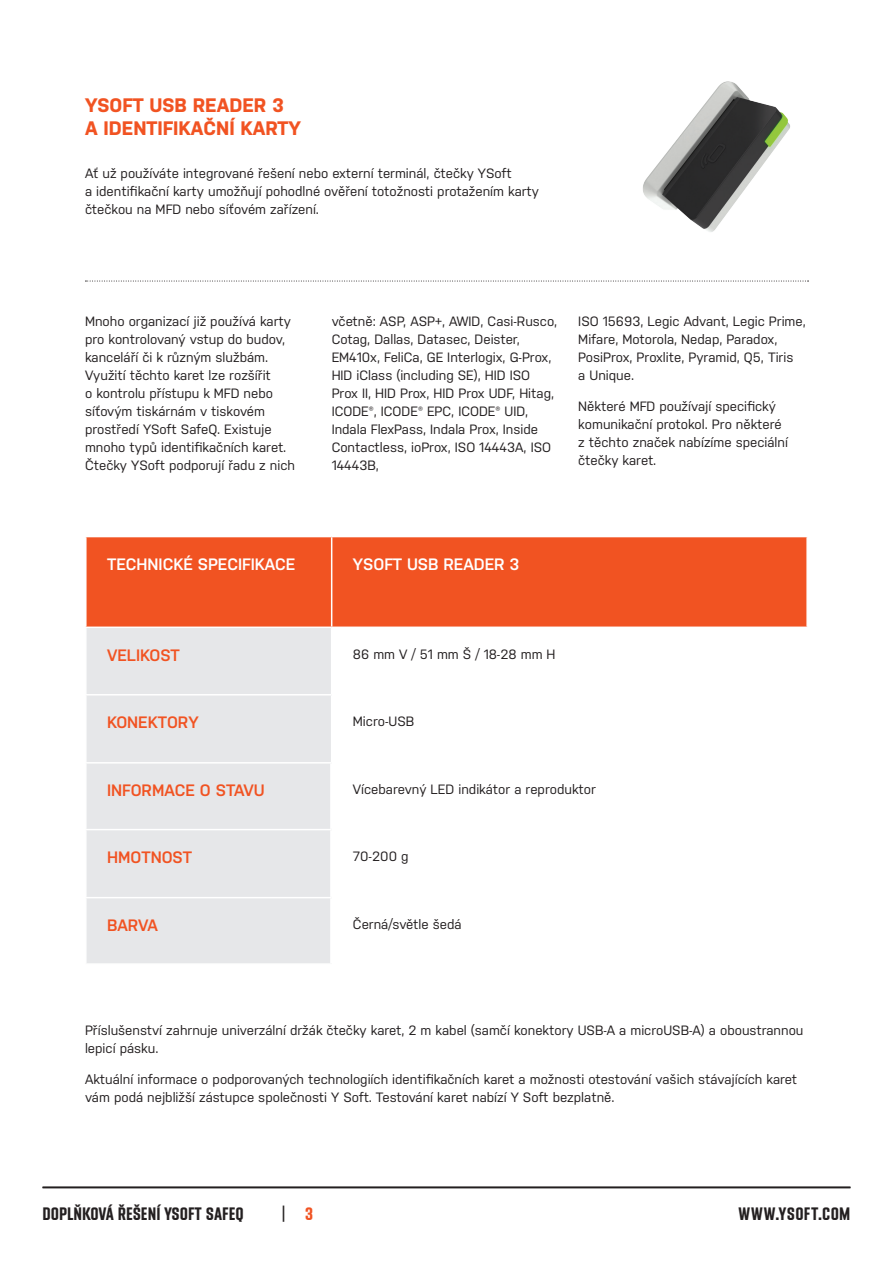
<style>
.page{position:relative;width:893px;height:1263px;background:#fff}
.page>*{position:absolute;margin:0;border:0;box-sizing:border-box;transform-origin:0 0}
.t1{font:700 19.5px/22.5px "Nudista";color:#f15322}
.t2{font:700 18px "Y Soft";color:#231f20}
.t3{font:700 18px "Y Soft";letter-spacing:.025em;color:#231f20}
.t4{font:18px "Y Soft";color:#231f20}
.t5{font:600 16.5px "Nudista";color:#f15322}
.t6{font:600 16.5px "Nudista";color:#fff}
.t7{font:13.5px/18px "Nudista";color:#231f20}
.s1{font-weight:700;color:#f15322}
</style>
<div class="page">
<hr style="left:43px;top:1186px;width:807px;height:2px;background:#231f20">
<svg style="left:85px;top:281px;width:723px;height:1px"></svg>
<div style="left:87px;top:537px;width:719px;height:89px;background:#f15322"></div>
<div style="left:87px;top:628px;width:244px;height:335px;background:#e6e7e9"></div>
<hr style="left:85px;top:694px;width:247px;height:1px;background:#fff">
<hr style="left:85px;top:829px;width:247px;height:1px;background:#fff">
<hr style="left:85px;top:897px;width:247px;height:1px;background:#fff">
<hr style="left:330px;top:763px;width:3px;height:66px;background:#fff">
<hr style="left:330px;top:830px;width:3px;height:67px;background:#fff">
<hr style="left:330px;top:898px;width:3px;height:65px;background:#fff">
<hr style="left:85px;top:762px;width:247px;height:1px;background:#fff">
<hr style="left:331px;top:537px;width:1px;height:89px;background:#fff">
<img style="left:643px;top:81px;width:147px;height:151px">
<h1 class="t1" style="left:85px;top:94px;width:217px">YSOFT USB READER 3<br>A IDENTIFIKAČNÍ KARTY</h1>
<p class="t7" style="left:85px;top:164px;width:456px">Ať už používáte integrované řešení nebo externí terminál, čtečky YSoft<br>a identifikační karty umožňují pohodlné ověření totožnosti protažením karty čtečkou na MFD nebo síťovém zařízení.</p>
<p class="t7" style="left:85px;top:312px;width:211px">Mnoho organizací již používá karty pro kontrolovaný vstup do budov, kanceláří či k různým službám.<br>Využití těchto karet lze rozšířit<br>o kontrolu přístupu k MFD nebo síťovým tiskárnám v tiskovém prostředí YSoft SafeQ. Existuje mnoho typů identifikačních karet.<br>Čtečky YSoft podporují řadu z nich</p>
<p class="t7" style="left:332px;top:312px;width:227px">včetně: ASP, ASP+, AWID, Casi-Rusco, Cotag, Dallas, Datasec, Deister, EM410x, FeliCa, GE Interlogix, G-Prox, HID iClass (including SE), HID ISO Prox II, HID Prox, HID Prox UDF, Hitag, ICODE®, ICODE® EPC, ICODE® UID, Indala FlexPass, Indala Prox, Inside Contactless, ioProx, ISO 14443A, ISO 14443B,</p>
<p class="t7" style="left:578px;top:312px;width:229px">ISO 15693, Legic Advant, Legic Prime,<br>Mifare, Motorola, Nedap, Paradox,<br>PosiProx, Proxlite, Pyramid, Q5, Tiris<br>a Unique.</p>
<p class="t7" style="left:578px;top:397px;width:211px">Některé MFD používají specifický komunikační protokol. Pro některé z těchto značek nabízíme speciální čtečky karet.</p>
<p class="t6" style="left:107px;top:555px;width:190px">TECHNICKÉ SPECIFIKACE</p>
<p class="t6" style="left:353px;top:555px;width:168px">YSOFT USB READER 3</p>
<p class="t5" style="left:107px;top:645px;width:74px">VELIKOST</p>
<p class="t7" style="left:353px;top:645px;width:204px">86 mm V / 51 mm Š / 18-28 mm H</p>
<p class="t5" style="left:107px;top:713px;width:93px">KONEKTORY</p>
<p class="t7" style="left:353px;top:712px;width:63px">Micro-USB</p>
<p class="t5" style="left:107px;top:781px;width:159px">INFORMACE O STAVU</p>
<p class="t7" style="left:353px;top:780px;width:244px">Vícebarevný LED indikátor a reproduktor</p>
<p class="t5" style="left:107px;top:848px;width:87px">HMOTNOST</p>
<p class="t7" style="left:353px;top:847px;width:57px">70-200 g</p>
<p class="t5" style="left:107px;top:916px;width:52px">BARVA</p>
<p class="t7" style="left:353px;top:915px;width:110px">Černá/světle šedá</p>
<p class="t7" style="left:85px;top:1021px;width:720px">Příslušenství zahrnuje univerzální držák čtečky karet, 2 m kabel (samčí konektory USB-A a microUSB-A) a oboustrannou lepicí pásku.</p>
<p class="t7" style="left:85px;top:1070px;width:714px">Aktuální informace o podporovaných technologiích identifikačních karet a možnosti otestování vašich stávajících karet vám podá nejbližší zástupce společnosti Y Soft. Testování karet nabízí Y Soft bezplatně.</p>
<h2 class="t2" style="left:43px;top:1204px;width:203px">DOPLŇKOVÁ ŘEŠENÍ YSOFT SAFEQ</h2>
<h2 class="t4" style="left:281px;top:1204px;width:33px">| <span class="s1">3</span></h2>
<h2 class="t3" style="left:739px;top:1204px;width:113px">WWW.YSOFT.COM</h2>
</div>
